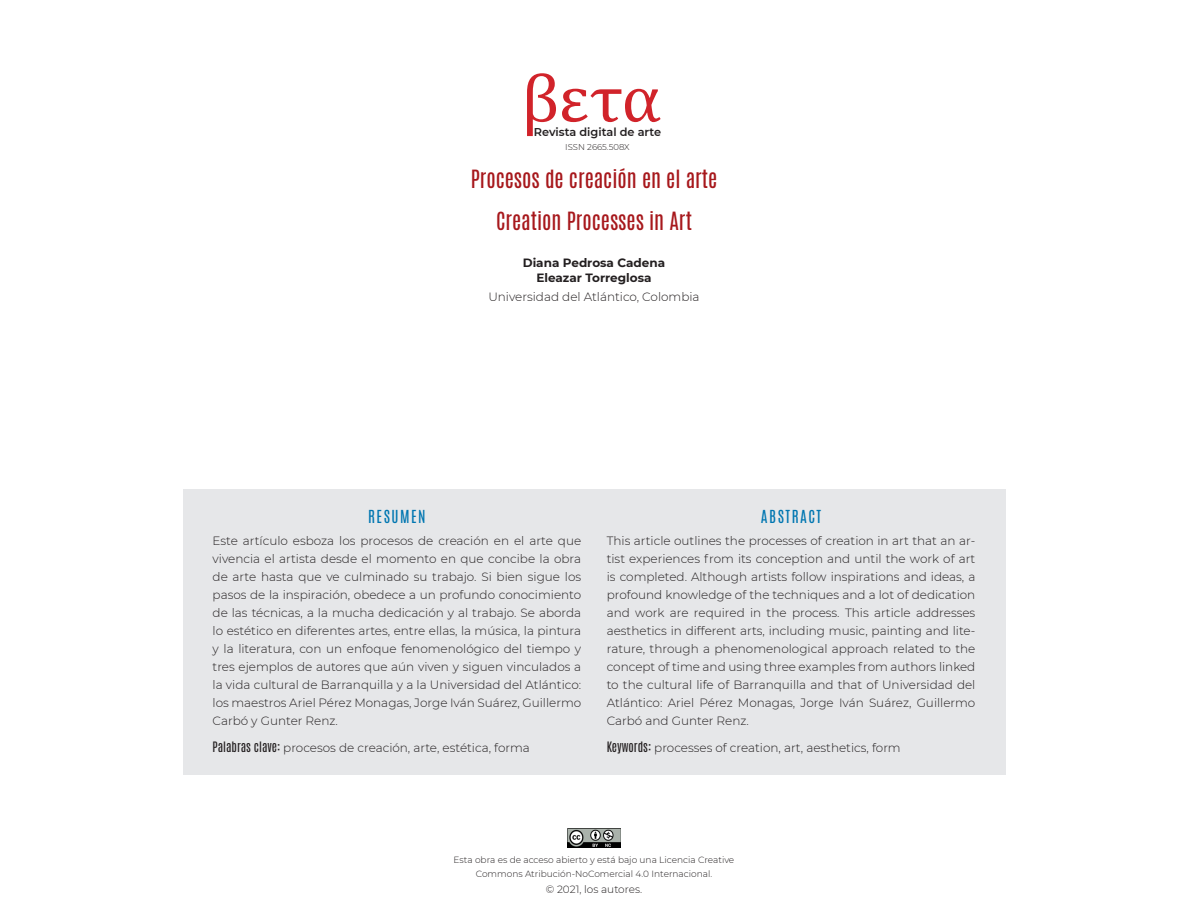
<style>
.page{position:relative;width:1188px;height:918px;background:#fff}
.page>*{position:absolute;margin:0;border:0;box-sizing:border-box;transform-origin:0 0}
.t1{font:21px/42px "Antonio";color:#a7181c;text-align:center}
.t2{font:15px "Antonio";letter-spacing:.1em;color:#0076b1}
.t3{font:300 12px/18px "Montserrat";color:#231f20;text-align:justify}
.t4{font:700 12px/15px "Montserrat";color:#231f20;text-align:center}
.t5{font:600 11.4px "Montserrat";color:#231f20}
.t6{font:300 10.5px "Montserrat";color:#231f20}
.t7{font:300 9px/13.5px "Montserrat";color:#231f20;text-align:center}
.t8{font:300 8.55px "Montserrat";color:#231f20}
.s1{font-family:"Antonio";font-weight:400}
</style>
<div class="page">
<svg style="left:527px;top:73px;width:29px;height:63px"></svg>
<svg style="left:562px;top:89px;width:99px;height:33px"></svg>
<img style="left:567px;top:829px;width:54px;height:19px">
<div style="left:183px;top:489px;width:822px;height:285px;background:#e6e7e9"></div>
<p class="t5" style="left:534px;top:125px;width:129px">Revista digital de arte</p>
<p class="t8" style="left:565px;top:141px;width:66px">ISSN 2665.508X</p>
<h1 class="t1" style="left:471px;top:158px;width:248px">Procesos de creación en el arte<br>Creation Processes in Art</h1>
<p class="t4" style="left:523px;top:255px;width:144px">Diana Pedrosa Cadena<br>Eleazar Torreglosa</p>
<p class="t3" style="left:488px;top:288px;width:213px">Universidad del Atlántico, Colombia</p>
<p class="t2" style="left:368px;top:506px;width:59px">RESUMEN</p>
<p class="t3" style="left:213px;top:532px;width:370px">Este artículo esboza los procesos de creación en el arte que vivencia el artista desde el momento en que concibe la obra de arte hasta que ve culminado su trabajo. Si bien sigue los pasos de la inspiración, obedece a un profundo conocimiento de las técnicas, a la mucha dedicación y al trabajo. Se aborda lo estético en diferentes artes, entre ellas, la música, la pintura y la literatura, con un enfoque fenomenológico del tiempo y tres ejemplos de autores que aún viven y siguen vinculados a la vida cultural de Barranquilla y a la Universidad del Atlántico: los maestros Ariel Pérez Monagas, Jorge Iván Suárez, Guillermo Carbó y Gunter Renz.</p>
<p class="t3" style="left:213px;top:739px;width:319px"><span class="s1">Palabras clave:</span> procesos de creación, arte, estética, forma</p>
<p class="t2" style="left:761px;top:506px;width:62px">ABSTRACT</p>
<p class="t3" style="left:607px;top:532px;width:370px">This article outlines the processes of creation in art that an ar&shy;tist experiences from its conception and until the work of art is completed. Although artists follow inspirations and ideas, a profound knowledge of the techniques and a lot of dedication and work are required in the process. This article addresses aesthetics in different arts, including music, painting and lite&shy;rature, through a phenomenological approach related to the concept of time and using three examples from authors linked to the cultural life of Barranquilla and that of Universidad del Atlántico: Ariel Pérez Monagas, Jorge Iván Suárez, Guillermo Carbó and Gunter Renz.</p>
<p class="t3" style="left:607px;top:739px;width:295px"><span class="s1">Keywords:</span> processes of creation, art, aesthetics, form</p>
<p class="t7" style="left:454px;top:853px;width:282px">Esta obra es de acceso abierto y está bajo una Licencia Creative<br>Commons Atribución-NoComercial 4.0 Internacional.</p>
<p class="t6" style="left:546px;top:882px;width:98px">© 2021, los autores.</p>
</div>
